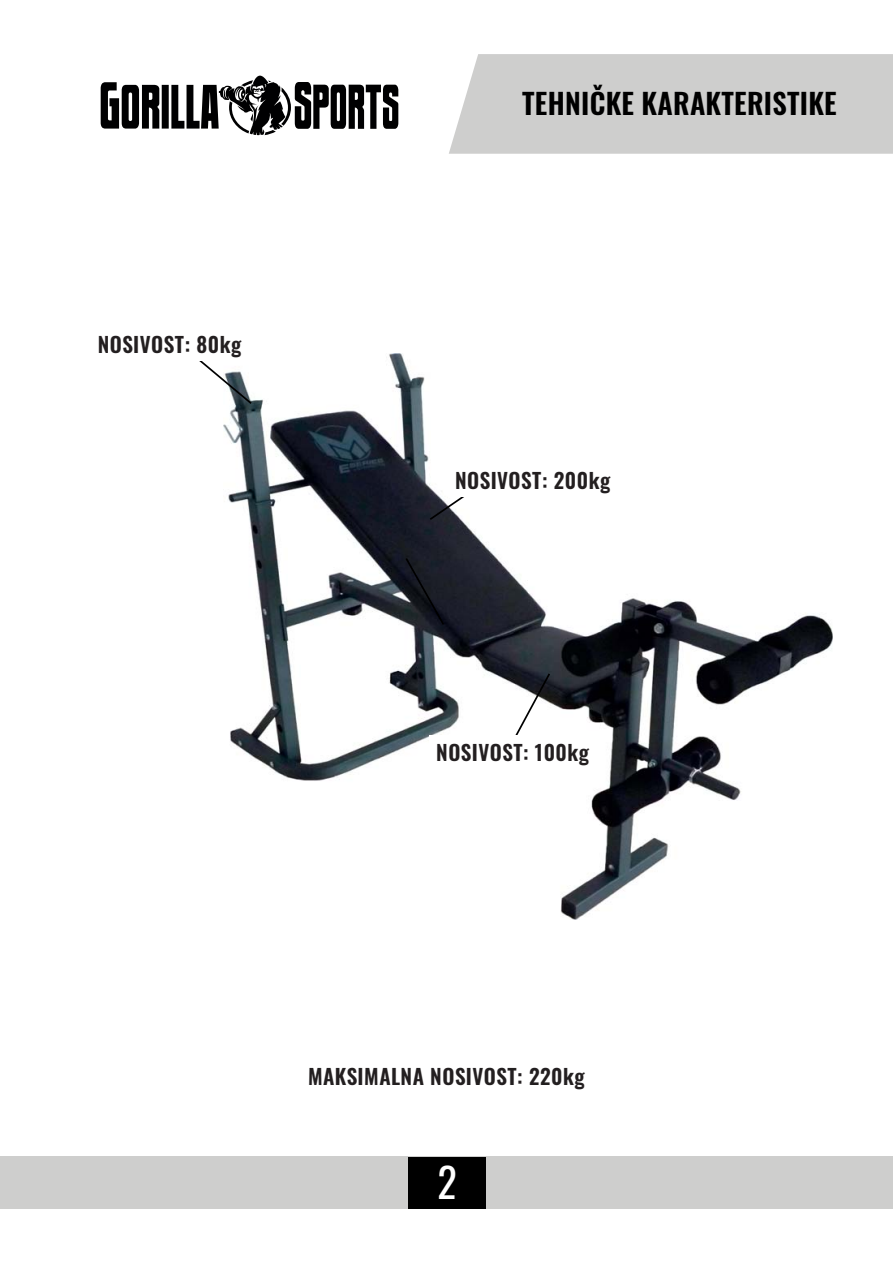
<style>
.page{position:relative;width:893px;height:1263px;background:#fff}
.page>*{position:absolute;margin:0;border:0;box-sizing:border-box;transform-origin:0 0}
.t1{font:40.5px "Oswald";color:#fff}
.t2{font:600 28.5px "Oswald";letter-spacing:.01em;color:#000}
.t3{font:600 21px "Oswald";letter-spacing:.025em;color:#231f20}
</style>
<div class="page">
<div style="left:449px;top:54px;width:444px;height:100px;background:#cececd"></div>
<div style="left:0;top:1156px;width:893px;height:53px;background:#cececd"></div>
<div style="left:409px;top:1157px;width:77px;height:51px;background:#000"></div>
<svg style="left:101px;top:76px;width:297px;height:59px"></svg>
<img style="left:224px;top:353px;width:609px;height:566px">
<svg style="left:199px;top:360px;width:54px;height:46px"></svg>
<svg style="left:404px;top:556px;width:42px;height:71px;background:#1b1e26"></svg>
<svg style="left:428px;top:472px;width:168px;height:50px"></svg>
<svg style="left:510px;top:671px;width:52px;height:65px"></svg>
<div style="left:429px;top:736px;width:168px;height:37px;background:#fff"></div>
<div style="left:449px;top:464px;width:168px;height:32px;background:#fff"></div>
<div style="left:86px;top:328px;width:167px;height:32px;background:#fff"></div>
<p class="t3" style="left:98px;top:326px;width:145px">NOSIVOST: 80kg</p>
<p class="t2" style="left:522px;top:78px;width:316px">TEHNIČKE KARAKTERISTIKE</p>
<p class="t3" style="left:455px;top:462px;width:157px">NOSIVOST: 200kg</p>
<p class="t3" style="left:436px;top:733px;width:154px">NOSIVOST: 100kg</p>
<p class="t3" style="left:308px;top:1057px;width:278px">MAKSIMALNA NOSIVOST: 220kg</p>
<p class="t1" style="left:438px;top:1147px;width:21px">2</p>
</div>
